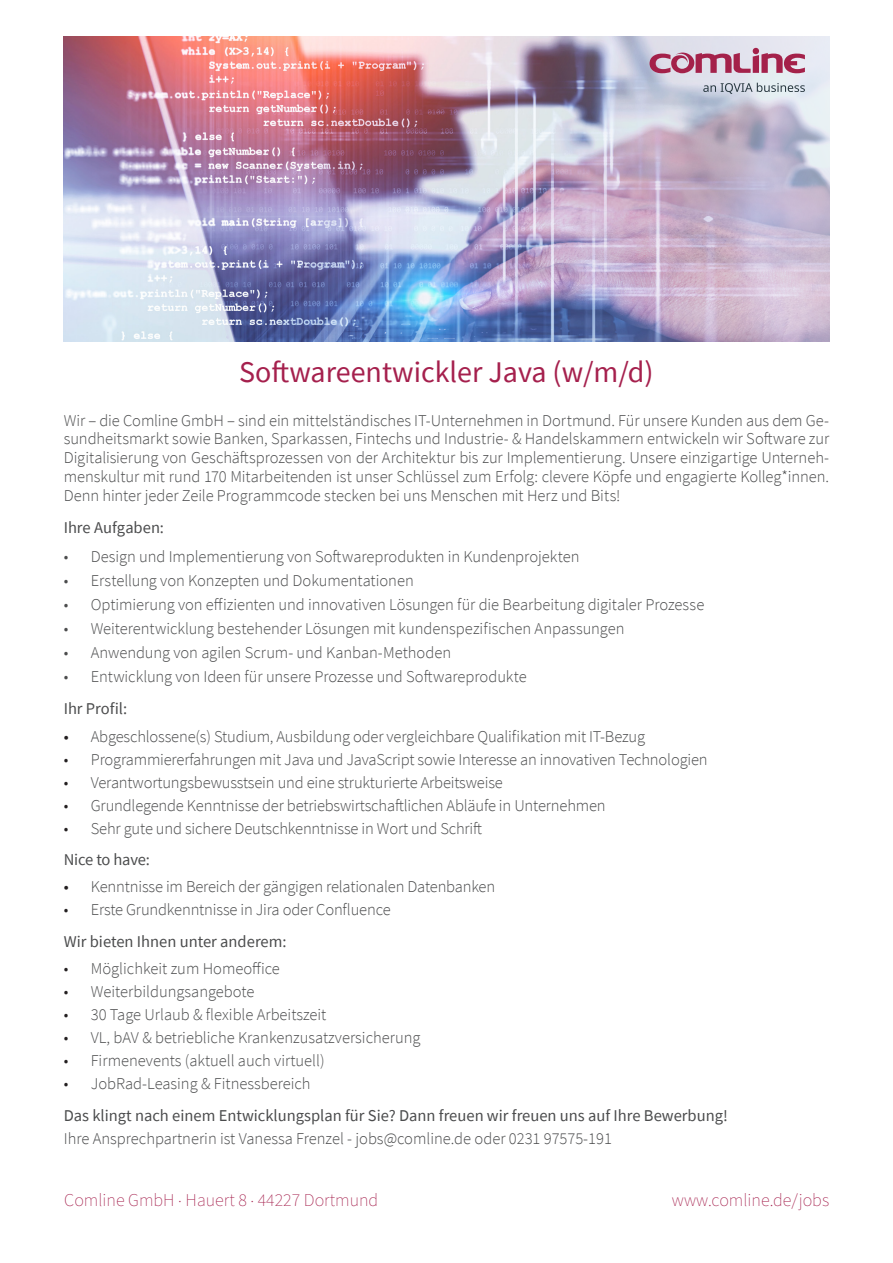
<style>
.page{position:relative;width:893px;height:1263px;background:#fff}
.page>*{position:absolute;margin:0;border:0;box-sizing:border-box;transform-origin:0 0}
.Titel_1_-_grau{font:30px "Source Sans Pro";color:#a5204d}
.Zwischenüberschrift{font:200 18px "Source Sans Pro";color:#a5204d}
.Text_Intro_-_SS_ligh{font:300 16.5px/18.8px "Source Sans Pro";letter-spacing:-.01em;color:#4b4c4d;text-align:justify}
.Text_Intro_-_SS_ligh-2{font:16.5px "Source Sans Pro";color:#4b4c4d}
.s1{font-weight:400;color:#231f20}
.s2{color:#231f20}
</style>
<div class="page">
<img style="left:64px;top:36px;width:765px;height:305px">
<svg style="left:703px;top:83px;width:102px;height:11px"></svg>
<svg style="left:649px;top:48px;width:156px;height:25px;background:#c68ea5"></svg>
<p class="Titel_1_-_grau" style="left:239px;top:353px;width:416px">Softwareentwickler Java (w/m/d)</p>
<p class="Text_Intro_-_SS_ligh" style="left:64px;top:411px;width:767px">Wir – die Comline GmbH – sind ein mittelständisches IT-Unternehmen in Dortmund. Für unsere Kunden aus dem Ge&shy;sundheitsmarkt sowie Banken, Sparkassen, Fintechs und Industrie- &amp; Handelskammern entwickeln wir Software zur Digitalisierung von Geschäftsprozessen von der Architektur bis zur Implementierung. Unsere einzigartige Unterneh&shy;menskultur mit rund 170 Mitarbeitenden ist unser Schlüssel zum Erfolg: clevere Köpfe und engagierte Kolleg*innen.<br>Denn hinter jeder Zeile Programmcode stecken bei uns Menschen mit Herz und Bits!</p>
<p class="Text_Intro_-_SS_ligh-2" style="left:64px;top:517px;width:102px">Ihre Aufgaben:</p>
<p class="Text_Intro_-_SS_ligh" style="left:64px;top:547px;width:517px">• Design und Implementierung von Softwareprodukten in Kundenprojekten</p>
<p class="Text_Intro_-_SS_ligh" style="left:64px;top:571px;width:351px">• Erstellung von Konzepten und Dokumentationen</p>
<p class="Text_Intro_-_SS_ligh" style="left:64px;top:595px;width:642px">• Optimierung von effizienten und innovativen Lösungen für die Bearbeitung digitaler Prozesse</p>
<p class="Text_Intro_-_SS_ligh" style="left:64px;top:619px;width:562px">• Weiterentwicklung bestehender Lösungen mit kundenspezifischen Anpassungen</p>
<p class="Text_Intro_-_SS_ligh" style="left:64px;top:643px;width:389px">• Anwendung von agilen Scrum- und Kanban-Methoden</p>
<p class="Text_Intro_-_SS_ligh" style="left:64px;top:667px;width:465px">• Entwicklung von Ideen für unsere Prozesse und Softwareprodukte</p>
<p class="Text_Intro_-_SS_ligh-2" style="left:64px;top:698px;width:65px">Ihr Profil:</p>
<p class="Text_Intro_-_SS_ligh" style="left:64px;top:727px;width:583px"><span class="s1">•</span> Abgeschlossene(s) Studium, Ausbildung oder vergleichbare Qualifikation mit IT-Bezug</p>
<p class="Text_Intro_-_SS_ligh" style="left:64px;top:750px;width:645px"><span class="s2">•</span> Programmiererfahrungen mit Java und JavaScript sowie Interesse an innovativen Technologien</p>
<p class="Text_Intro_-_SS_ligh" style="left:64px;top:773px;width:441px"><span class="s2">•</span> Verantwortungsbewusstsein und eine strukturierte Arbeitsweise</p>
<p class="Text_Intro_-_SS_ligh" style="left:64px;top:796px;width:543px"><span class="s2">•</span> Grundlegende Kenntnisse der betriebswirtschaftlichen Abläufe in Unternehmen</p>
<p class="Text_Intro_-_SS_ligh" style="left:64px;top:819px;width:420px"><span class="s2">•</span> Sehr gute und sichere Deutschkenntnisse in Wort und Schrift</p>
<p class="Text_Intro_-_SS_ligh-2" style="left:64px;top:849px;width:88px">Nice to have:</p>
<p class="Text_Intro_-_SS_ligh" style="left:64px;top:878px;width:433px"><span class="s1">•</span> Kenntnisse im Bereich der gängigen relationalen Datenbanken</p>
<p class="Text_Intro_-_SS_ligh" style="left:64px;top:901px;width:328px"><span class="s2">•</span> Erste Grundkenntnisse in Jira oder Confluence</p>
<p class="Text_Intro_-_SS_ligh-2" style="left:64px;top:931px;width:224px">Wir bieten Ihnen unter anderem:</p>
<p class="Text_Intro_-_SS_ligh" style="left:64px;top:959px;width:218px"><span class="s2">•</span> Möglichkeit zum Homeoffice</p>
<p class="Text_Intro_-_SS_ligh" style="left:64px;top:982px;width:192px"><span class="s2">•</span> Weiterbildungsangebote</p>
<p class="Text_Intro_-_SS_ligh" style="left:64px;top:1005px;width:264px"><span class="s2">•</span> 30 Tage Urlaub &amp; flexible Arbeitszeit</p>
<p class="Text_Intro_-_SS_ligh" style="left:64px;top:1028px;width:358px"><span class="s2">•</span> VL, bAV &amp; betriebliche Krankenzusatzversicherung</p>
<p class="Text_Intro_-_SS_ligh" style="left:64px;top:1051px;width:262px"><span class="s2">•</span> Firmenevents (aktuell auch virtuell)</p>
<p class="Text_Intro_-_SS_ligh" style="left:64px;top:1074px;width:248px"><span class="s2">•</span> JobRad-Leasing &amp; Fitnessbereich</p>
<p class="Text_Intro_-_SS_ligh-2" style="left:64px;top:1105px;width:666px">Das klingt nach einem Entwicklungsplan für Sie? Dann freuen wir freuen uns auf Ihre Bewerbung!</p>
<p class="Text_Intro_-_SS_ligh" style="left:64px;top:1129px;width:550px">Ihre Ansprechpartnerin ist Vanessa Frenzel - jobs@comline.de oder 0231 97575-191</p>
<p class="Zwischenüberschrift" style="left:64px;top:1188px;width:316px">Comline GmbH . Hauert 8 . 44227 Dortmund</p>
<p class="Zwischenüberschrift" style="left:672px;top:1188px;width:159px">www.comline.de/jobs</p>
</div>
